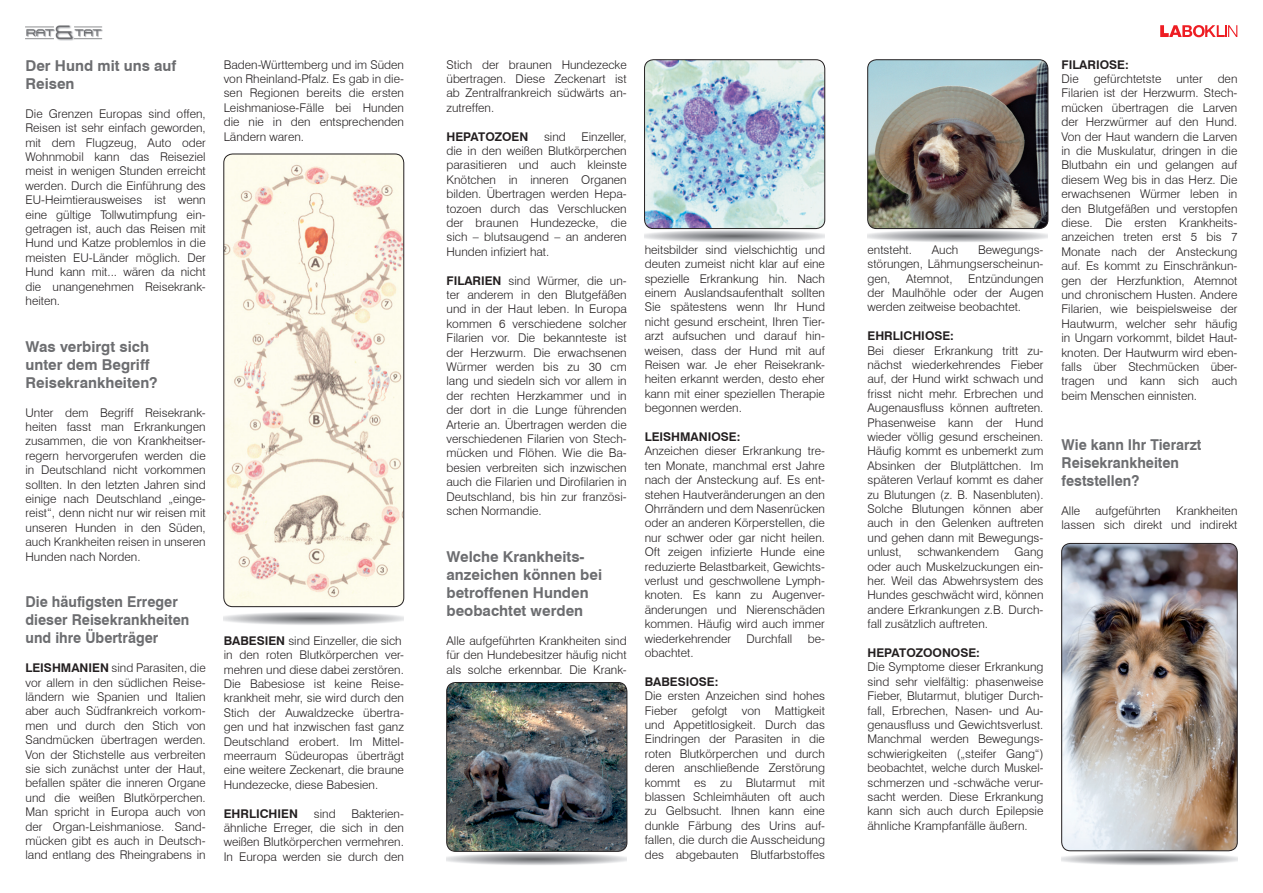
<style>
.page{position:relative;width:1263px;height:893px;background:#fff}
.page>*{position:absolute;margin:0;border:0;box-sizing:border-box;transform-origin:0 0}
.t1{font:700 15px/18px "Swiss 721 BT";color:#6c6d70}
.t2{font:700 15px/18px "Swiss 721 BT";color:#6c6d70;scale:.95 1}
.t3{font:300 12px/14.4px "Swiss 721 BT";color:#231f20;text-align:justify}
.t4{font:700 12px "Swiss 721 BT";color:#231f20}
.s1{font-weight:700}
</style>
<div class="page">
<svg style="left:1160px;top:25px;width:77px;height:12px"></svg>
<img style="left:26px;top:26px;width:76px;height:14px">
<img style="left:644px;top:60px;width:181px;height:182px">
<div style="left:644px;top:60px;width:181px;height:169px;border:1px solid #231f20;border-radius:9px"></div>
<img style="left:868px;top:60px;width:180px;height:182px">
<div style="left:867px;top:60px;width:181px;height:169px;border:1px solid #231f20;border-radius:9px"></div>
<img style="left:447px;top:682px;width:180px;height:169px">
<div style="left:446px;top:682px;width:181px;height:169px;border:1px solid #231f20;border-radius:9px"></div>
<img style="left:1061px;top:543px;width:176px;height:322px">
<div style="left:1061px;top:543px;width:176px;height:308px;border:1px solid #231f20;border-radius:9px"></div>
<img style="left:224px;top:154px;width:180px;height:453px">
<div style="left:224px;top:154px;width:180px;height:453px;border:1px solid #231f20;border-radius:9px"></div>
<p class="t1" style="left:26px;top:56px;width:152px">Der Hund mit uns auf<br>Reisen</p>
<p class="t3" style="left:26px;top:106px;width:182px">Die Grenzen Europas sind offen, Reisen ist sehr einfach geworden, mit dem Flugzeug, Auto oder Wohnmobil kann das Reiseziel meist in wenigen Stunden erreicht werden. Durch die Einführung des EU-Heimtierausweises ist wenn eine gültige Tollwutimpfung ein&shy;getragen ist, auch das Reisen mit Hund und Katze problemlos in die meisten EU-Länder möglich. Der Hund kann mit... wären da nicht die unangenehmen Reisekrank&shy;heiten.</p>
<p class="t1" style="left:26px;top:337px;width:134px">Was verbirgt sich unter dem Begriff<br>Reisekrankheiten?</p>
<p class="t3" style="left:26px;top:405px;width:182px">Unter dem Begriff Reisekrank&shy;heiten fasst man Erkrankungen zusammen, die von Krankheitser&shy;regern hervorgerufen werden die in Deutschland nicht vorkommen sollten. In den letzten Jahren sind einige nach Deutschland „einge&shy;reist“, denn nicht nur wir reisen mit unseren Hunden in den Süden, auch Krankheiten reisen in unseren Hunden nach Norden.</p>
<p class="t2" style="left:26px;top:593px;width:174px">Die häufigsten Erreger dieser Reisekrankheiten und ihre Überträger</p>
<p class="t3" style="left:26px;top:661px;width:182px"><span class="s1">LEISHMANIEN</span> sind Parasiten, die vor allem in den südlichen Reise&shy;ländern wie Spanien und Italien aber auch Südfrankreich vorkom&shy;men und durch den Stich von Sandmücken übertragen werden.<br>Von der Stichstelle aus verbreiten sie sich zunächst unter der Haut, befallen später die inneren Organe und die weißen Blutkörperchen.<br>Man spricht in Europa auch von der Organ-Leishmaniose. Sand&shy;mücken gibt es auch in Deutsch&shy;land entlang des Rheingrabens in</p>
<p class="t3" style="left:224px;top:57px;width:182px">Baden-Württemberg und im Süden von Rheinland-Pfalz. Es gab in die&shy;sen Regionen bereits die ersten Leishmaniose-Fälle bei Hunden die nie in den entsprechenden Ländern waren.</p>
<p class="t3" style="left:224px;top:633px;width:182px;text-align:left"><span class="s1">BABESIEN</span> sind Einzeller, die sich in den roten Blutkörperchen ver&shy;mehren und diese dabei zerstören.<br>Die Babesiose ist keine Reise&shy;krankheit mehr, sie wird durch den<br>Stich der Auwaldzecke übertra&shy;gen und hat inzwischen fast ganz<br>Deutschland erobert. Im Mittel&shy;meerraum Südeuropas überträgt eine weitere Zeckenart, die braune<br>Hundezecke, diese Babesien.</p>
<p class="t4" style="left:224px;top:806px;width:76px">EHRLICHIEN</p>
<p class="t3" style="left:314px;top:806px;width:23px">sind</p>
<p class="t3" style="left:224px;top:806px;width:182px;text-indent:128px">Bakterien&shy;ähnliche Erreger, die sich in den weißen Blutkörperchen vermehren.<br>In Europa werden sie durch den</p>
<p class="t3" style="left:446px;top:57px;width:182px">Stich der braunen Hundezecke übertragen. Diese Zeckenart ist ab Zentralfrankreich südwärts an&shy;zutreffen.</p>
<p class="t4" style="left:446px;top:129px;width:83px">HEPATOZOEN</p>
<p class="t3" style="left:544px;top:129px;width:23px">sind</p>
<p class="t3" style="left:446px;top:129px;width:182px;text-indent:135px">Einzeller, die in den weißen Blutkörperchen parasitieren und auch kleinste Knötchen in inneren Organen bilden. Übertragen werden Hepa&shy;tozoen durch das Verschlucken der braunen Hundezecke, die sich – blutsaugend – an anderen Hunden infiziert hat.</p>
<p class="t3" style="left:446px;top:273px;width:182px"><span class="s1">FILARIEN</span> sind Würmer, die un&shy;ter anderem in den Blutgefäßen und in der Haut leben. In Europa kommen 6 verschiedene solcher Filarien vor. Die bekannteste ist der Herzwurm. Die erwachsenen Würmer werden bis zu 30 cm lang und siedeln sich vor allem in der rechten Herzkammer und in der dort in die Lunge führenden Arterie an. Übertragen werden die verschiedenen Filarien von Stech&shy;mücken und Flöhen. Wie die Ba&shy;besien verbreiten sich inzwischen auch die Filarien und Dirofilarien in Deutschland, bis hin zur französi&shy;schen Normandie.</p>
<p class="t1" style="left:446px;top:547px;width:157px">Welche Krankheits&shy;anzeichen können bei betroffenen Hunden beobachtet werden</p>
<p class="t3" style="left:446px;top:633px;width:182px">Alle aufgeführten Krankheiten sind für den Hundebesitzer häufig nicht als solche erkennbar. Die Krank-</p>
<p class="t3" style="left:645px;top:242px;width:182px">heitsbilder sind vielschichtig und deuten zumeist nicht klar auf eine spezielle Erkrankung hin. Nach einem Auslandsaufenthalt sollten Sie spätestens wenn Ihr Hund nicht gesund erscheint, Ihren Tier&shy;arzt aufsuchen und darauf hin&shy;weisen, dass der Hund mit auf Reisen war. Je eher Reisekrank&shy;heiten erkannt werden, desto eher kann mit einer speziellen Therapie begonnen werden.</p>
<p class="t4" style="left:645px;top:429px;width:97px">LEISHMANIOSE:</p>
<p class="t3" style="left:645px;top:444px;width:182px">Anzeichen dieser Erkrankung tre&shy;ten Monate, manchmal erst Jahre nach der Ansteckung auf. Es ent&shy;stehen Hautveränderungen an den Ohrrändern und dem Nasenrücken oder an anderen Körperstellen, die nur schwer oder gar nicht heilen.<br>Oft zeigen infizierte Hunde eine reduzierte Belastbarkeit, Gewichts&shy;verlust und geschwollene Lymph&shy;knoten. Es kann zu Augenver&shy;änderungen und Nierenschäden kommen. Häufig wird auch immer wiederkehrender</p>
<p class="t3" style="left:746px;top:631px;width:47px">Durchfall</p>
<p class="t3" style="left:808px;top:631px;width:19px">be-</p>
<p class="t3" style="left:645px;top:645px;width:50px">obachtet.</p>
<p class="t4" style="left:645px;top:674px;width:75px">BABESIOSE:</p>
<p class="t3" style="left:645px;top:689px;width:182px">Die ersten Anzeichen sind hohes Fieber gefolgt von Mattigkeit und Appetitlosigkeit. Durch das Eindringen der Parasiten in die roten Blutkörperchen und durch deren anschließende Zerstörung kommt es zu Blutarmut mit blassen Schleimhäuten oft auch zu Gelbsucht. Ihnen kann eine dunkle Färbung des Urins auf&shy;fallen, die durch die Ausscheidung des abgebauten Blutfarbstoffes</p>
<p class="t3" style="left:867px;top:242px;width:46px">entsteht.</p>
<p class="t3" style="left:932px;top:242px;width:28px">Auch</p>
<p class="t3" style="left:867px;top:242px;width:177px;text-indent:111px">Bewegungs&shy;störungen, Lähmungserscheinun&shy;gen,</p>
<p class="t3" style="left:867px;top:271px;width:177px;text-indent:101px">Entzündungen der Maulhöhle oder der Augen werden zeitweise beobachtet.</p>
<p class="t4" style="left:867px;top:329px;width:88px">EHRLICHIOSE:</p>
<p class="t3" style="left:867px;top:343px;width:177px">Bei dieser Erkrankung tritt zu&shy;nächst wiederkehrendes Fieber auf, der Hund wirkt schwach und frisst nicht mehr. Erbrechen und Augenausfluss können auftreten.<br>Phasenweise kann der Hund wieder völlig gesund erscheinen.<br>Häufig kommt es unbemerkt zum Absinken der Blutplättchen. Im späteren Verlauf kommt es daher zu Blutungen (z. B. Nasenbluten).<br>Solche Blutungen können aber auch in den Gelenken auftreten und gehen dann mit Bewegungs&shy;unlust,</p>
<p class="t3" style="left:906px;top:271px;width:48px">Atemnot,</p>
<p class="t3" style="left:867px;top:545px;width:177px;text-indent:147px">Gang oder auch Muskelzuckungen ein&shy;her. Weil das Abwehrsystem des Hundes geschwächt wird, können andere Erkrankungen z.B. Durch&shy;fall zusätzlich auftreten.</p>
<p class="t4" style="left:867px;top:645px;width:114px">HEPATOZOONOSE:</p>
<p class="t3" style="left:867px;top:660px;width:177px">Die Symptome dieser Erkrankung sind sehr vielfältig: phasenweise Fieber, Blutarmut, blutiger Durch&shy;fall, Erbrechen, Nasen- und Au&shy;genausfluss und Gewichtsverlust.<br>Manchmal werden Bewegungs&shy;schwierigkeiten („steifer Gang“) beobachtet, welche durch Muskel&shy;schmerzen und -schwäche verur&shy;sacht werden. Diese Erkrankung kann sich auch durch Epilepsie ähnliche Krampfanfälle äußern.</p>
<p class="t3" style="left:917px;top:545px;width:83px">schwankendem</p>
<p class="t4" style="left:1061px;top:57px;width:69px">FILARIOSE:</p>
<p class="t3" style="left:1061px;top:71px;width:101px">Die gefürchtetste</p>
<p class="t3" style="left:1176px;top:71px;width:28px">unter</p>
<p class="t3" style="left:1061px;top:71px;width:177px;text-indent:156px">den Filarien ist der Herzwurm. Stech&shy;mücken übertragen die Larven der Herzwürmer auf den Hund.<br>Von der Haut wandern die Larven in die Muskulatur, dringen in die Blutbahn ein und gelangen auf diesem Weg bis in das Herz. Die erwachsenen Würmer leben in den Blutgefäßen und verstopfen diese. Die ersten Krankheits&shy;anzeichen treten erst 5 bis 7<br>Monate nach der Ansteckung auf. Es kommt zu Einschränkun&shy;gen der Herzfunktion, Atemnot und chronischem Husten. Andere Filarien, wie beispielsweise der Hautwurm, welcher sehr häufig in Ungarn vorkommt, bildet Haut&shy;knoten. Der Hautwurm wird eben&shy;falls über Stechmücken über&shy;tragen und kann sich auch beim Menschen einnisten.</p>
<p class="t2" style="left:1061px;top:436px;width:149px">Wie kann Ihr Tierarzt<br>Reisekrankheiten feststellen?</p>
<p class="t3" style="left:1061px;top:503px;width:20px">Alle</p>
<p class="t3" style="left:1095px;top:503px;width:67px">aufgeführten</p>
<p class="t3" style="left:1061px;top:503px;width:177px;text-align:right">Krankheiten<br>lassen sich direkt und indirekt</p>
</div>
